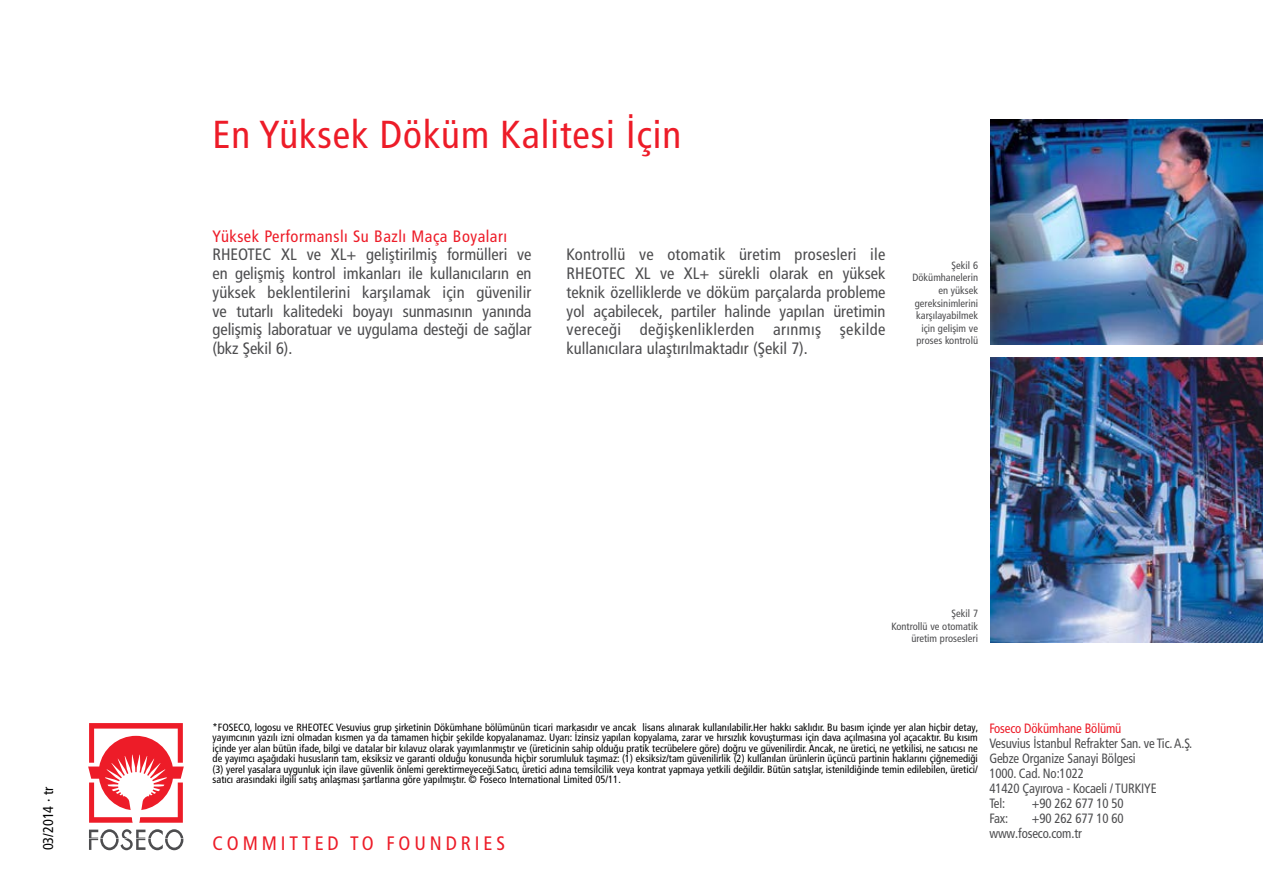
<style>
.page{position:relative;width:1263px;height:893px;background:#fff}
.page>*{position:absolute;margin:0;border:0;box-sizing:border-box;transform-origin:0 0}
.t1{font:condensed 39px "Frutiger LT Pro";letter-spacing:.025em;color:#ed1c28}
.t2{font:condensed 19.5px "Frutiger LT Pro";letter-spacing:.2em;color:#ed1c28}
.t3{font:condensed 16.5px/18.8px "Frutiger LT Pro";letter-spacing:-.005em;color:#4d4d4f;text-align:justify}
.t4{font:condensed 16.5px "Frutiger LT Pro";letter-spacing:.03em;color:#ed1c28}
.t5{font:condensed 14.25px "Frutiger LT Pro";color:#000}
.t6{font:condensed 13.5px/15px "Frutiger LT Pro";letter-spacing:-.01em;color:#4d4d4f;scale:.95 1}
.t7{font:condensed 13.5px "Frutiger LT Pro";letter-spacing:-.01em;color:#ed1c28;scale:.95 1}
.t8{font:condensed 10.5px/10.5px "Frutiger LT Pro";color:#000;text-align:justify}
.t9{font:condensed 10.5px/12.6px "Frutiger LT Pro";color:#4d4d4f;text-align:right}
</style>
<div class="page">
<svg style="left:88px;top:723px;width:96px;height:100px"></svg>
<svg style="left:89px;top:829px;width:94px;height:21px"></svg>
<img style="left:991px;top:357px;width:272px;height:285px">
<img style="left:991px;top:119px;width:272px;height:225px">
<h3 class="t5" style="left:40px;top:850px;width:66px;rotate:-90deg">03/2014 · tr</h3>
<h1 class="t1" style="left:213px;top:112px;width:470px">En Yüksek Döküm Kalitesi İçin</h1>
<h3 class="t4" style="left:213px;top:226px;width:296px">Yüksek Performanslı Su Bazlı Maça Boyaları</h3>
<p class="t3" style="left:213px;top:245px;width:320px">RHEOTEC XL ve XL+ geliştirilmiş formülleri ve en gelişmiş kontrol imkanları ile kullanıcıların en yüksek beklentilerini karşılamak için güvenilir ve tutarlı kalitedeki boyayı sunmasının yanında gelişmiş laboratuar ve uygulama desteği de sağlar (bkz Şekil 6).</p>
<p class="t3" style="left:567px;top:245px;width:320px">Kontrollü ve otomatik üretim prosesleri ile RHEOTEC XL ve XL+ sürekli olarak en yüksek teknik özelliklerde ve döküm parçalarda probleme yol açabilecek, partiler halinde yapılan üretimin vereceği değişkenliklerden arınmış şekilde kullanıcılara ulaştırılmaktadır (Şekil 7).</p>
<p class="t9" style="left:912px;top:259px;width:67px">Şekil 6<br>Dökümhanelerin en yüksek gereksinimlerini karşılayabilmek için gelişim ve proses kontrolü</p>
<p class="t9" style="left:891px;top:607px;width:88px">Şekil 7<br>Kontrollü ve otomatik üretim prosesleri</p>
<p class="t8" style="left:213px;top:722px;width:767px">*FOSECO, logosu ve RHEOTEC Vesuvius grup şirketinin Dökümhane bölümünün ticari markasıdır ve ancak lisans alınarak kullanılabilir.Her hakkı saklıdır. Bu basım içinde yer alan hiçbir detay, yayımcının yazılı izni olmadan kısmen ya da tamamen hiçbir şekilde kopyalanamaz. Uyarı: İzinsiz yapılan kopyalama, zarar ve hırsızlık kovuşturması için dava açılmasına yol açacaktır. Bu kısım içinde yer alan bütün ifade, bilgi ve datalar bir kılavuz olarak yayımlanmıştır ve (üreticinin sahip olduğu pratik tecrübelere göre) doğru ve güvenilirdir. Ancak, ne üretici, ne yetkilisi, ne satıcısı ne de yayımcı aşağıdaki hususların tam, eksiksiz ve garanti olduğu konusunda hiçbir sorumluluk taşımaz: (1) eksiksiz/tam güvenilirlik (2) kullanılan ürünlerin üçüncü partinin haklarını çiğnemediği (3) yerel yasalara uygunluk için ilave güvenlik önlemi gerektirmeyeceği.Satıcı, üretici adına temsilcilik veya kontrat yapmaya yetkili değildir. Bütün satışlar, istenildiğinde temin edilebilen, üretici/ satıcı arasındaki ilgili satış anlaşması şartlarına göre yapılmıştır. © Foseco International Limited 05/11.</p>
<p class="t7" style="left:989px;top:720px;width:141px">Foseco Dökümhane Bölümü</p>
<p class="t6" style="left:989px;top:736px;width:215px">Vesuvius İstanbul Refrakter San. ve Tic. A.Ş.<br>Gebze Organize Sanayi Bölgesi<br>1000. Cad. No:1022<br>41420 Çayırova - Kocaeli / TURKIYE<br>Tel:</p>
<p class="t6" style="left:1032px;top:796px;width:98px">+90 262 677 10 50</p>
<h2 class="t2" style="left:213px;top:831px;width:294px">COMMITTED TO FOUNDRIES</h2>
<p class="t6" style="left:989px;top:811px;width:143px;text-indent:43px">+90 262 677 10 60 www.foseco.com.tr</p>
<p class="t6" style="left:989px;top:811px;width:21px">Fax:</p>
</div>
